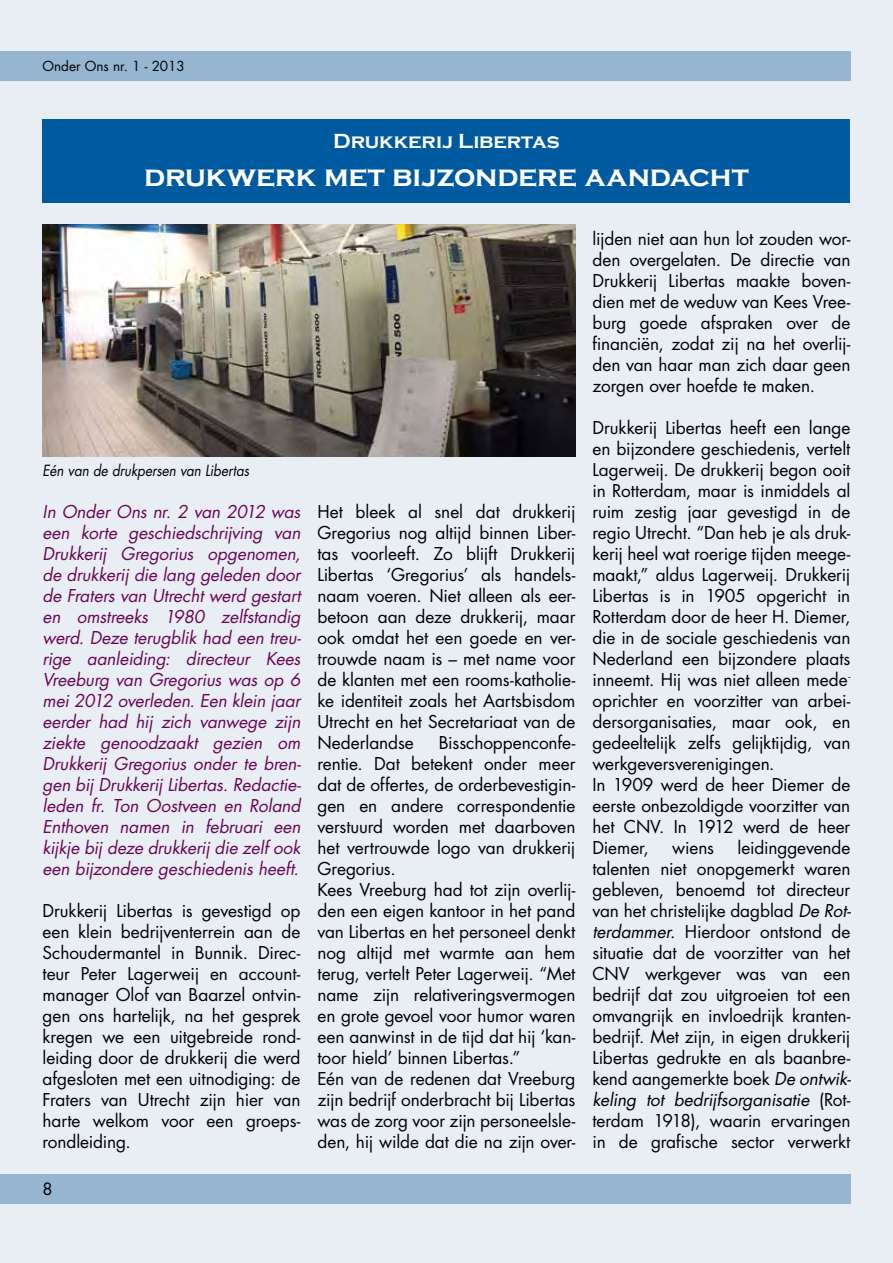
<style>
.page{position:relative;width:893px;height:1263px;background:#e9eef5}
.page>*{position:absolute;margin:0;border:0;box-sizing:border-box;transform-origin:0 0}
.t1{font:700 30px "Copperplate Gothic";letter-spacing:-.005em;color:#fff}
.t2{font:700 21px "Copperplate Gothic";color:#fff}
.t3{font:17.25px/21px "Futura Std";letter-spacing:-.005em;color:#000;text-align:justify}
.t4{font:italic 17.25px/21px "Futura Std";letter-spacing:-.005em;color:#680753;text-align:justify}
.t5{font:16.5px "Futura Std";color:#000}
.t6{font:italic 15px "Futura Std";color:#000;scale:.9 1}
.t7{font:13.5px "Futura Std";color:#000}
.s1{font-style:italic}
</style>
<div class="page">
<div style="left:0;top:1174px;width:850px;height:29px;background:#96b5d0"></div>
<div style="left:43px;top:119px;width:807px;height:84px;background:#005a9f"></div>
<img style="left:43px;top:224px;width:532px;height:233px">
<div style="left:0;top:51px;width:850px;height:30px;background:#96b5d0"></div>
<p class="t7" style="left:43px;top:58px;width:144px">Onder Ons nr. 1 - 2013</p>
<p class="t2" style="left:333px;top:130px;width:228px">Drukkerij Libertas</p>
<h1 class="t1" style="left:144px;top:159px;width:606px">drukwerk met bijzondere aandacht</h1>
<p class="t6" style="left:43px;top:461px;width:231px">Eén van de drukpersen van Libertas</p>
<p class="t4" style="left:43px;top:501px;width:260px">In Onder Ons nr. 2 van 2012 was een korte geschiedschrijving van Drukkerij Gregorius opgenomen, de drukkerij die lang geleden door de Fraters van Utrecht werd gestart en omstreeks 1980 zelfstandig werd. Deze terugblik had een treu&shy;rige aanleiding: directeur Kees Vreeburg van Gregorius was op 6 mei 2012 overleden. Een klein jaar eerder had hij zich vanwege zijn ziekte genoodzaakt gezien om Drukkerij Gregorius onder te bren&shy;gen bij Drukkerij Libertas. Redactie&shy;leden fr. Ton Oostveen en Roland Enthoven namen in februari een kijkje bij deze drukkerij die zelf ook een bijzondere geschiedenis heeft.</p>
<p class="t3" style="left:43px;top:900px;width:259px">Drukkerij Libertas is gevestigd op een klein bedrijventerrein aan de Schoudermantel in Bunnik. Direc&shy;teur Peter Lagerweij en account&shy;manager Olof van Baarzel ontvin&shy;gen ons hartelijk, na het gesprek kregen we een uitgebreide rond&shy;leiding door de drukkerij die werd afgesloten met een uitnodiging: de Fraters van Utrecht zijn hier van harte welkom voor een groeps&shy;rondleiding.</p>
<p class="t5" style="left:43px;top:1179px;width:12px">8</p>
<p class="t3" style="left:317px;top:501px;width:260px">Het bleek al snel dat drukkerij Gregorius nog altijd binnen Liber&shy;tas voorleeft. Zo blijft Drukkerij Libertas ‘Gregorius’ als handels&shy;naam voeren. Niet alleen als eer&shy;betoon aan deze drukkerij, maar ook omdat het een goede en ver&shy;trouwde naam is – met name voor de klanten met een rooms-katholie&shy;ke identiteit zoals het Aartsbisdom Utrecht en het Secretariaat van de Nederlandse</p>
<p class="t3" style="left:317px;top:732px;width:259px;text-align:left;text-indent:121px">Bisschoppenconfe&shy;rentie. Dat betekent onder meer dat de offertes, de orderbevestigin&shy;gen en andere correspondentie verstuurd worden met daarboven het vertrouwde logo van drukkerij<br>Gregorius.<br>Kees Vreeburg had tot zijn overlij&shy;den een eigen kantoor in het pand van Libertas en het personeel denkt nog altijd met warmte aan hem terug, vertelt Peter Lagerweij. “Met name zijn relativeringsvermogen en grote gevoel voor humor waren een aanwinst in de tijd dat hij ‘kan&shy;toor hield’ binnen Libertas.”<br>Eén van de redenen dat Vreeburg zijn bedrijf onderbracht bij Libertas was de zorg voor zijn personeelsle&shy;den, hij wilde dat die na zijn over-</p>
<p class="t3" style="left:592px;top:228px;width:259px">lijden niet aan hun lot zouden wor&shy;den overgelaten. De directie van Drukkerij Libertas maakte boven&shy;dien met de weduw van Kees Vree&shy;burg goede afspraken over de financiën, zodat zij na het overlij&shy;den van haar man zich daar geen zorgen over hoefde te maken.</p>
<p class="t3" style="left:592px;top:417px;width:259px;text-align:left">Drukkerij Libertas heeft een lange en bijzondere geschiedenis, vertelt<br>Lagerweij. De drukkerij begon ooit in Rotterdam, maar is inmiddels al ruim zestig jaar gevestigd in de regio Utrecht. “Dan heb je als druk&shy;kerij heel wat roerige tijden meege&shy;maakt,” aldus Lagerweij. Drukkerij<br>Libertas is in 1905 opgericht in<br>Rotterdam door de heer H. Diemer, die in de sociale geschiedenis van<br>Nederland een bijzondere plaats inneemt. Hij was niet alleen mede&shy;oprichter en voorzitter van arbei&shy;dersorganisaties, maar ook, en gedeeltelijk zelfs gelijktijdig, van werkgeversverenigingen.<br>In 1909 werd de heer Diemer de eerste onbezoldigde voorzitter van het CNV. In 1912 werd de heer<br>Diemer,</p>
<p class="t3" style="left:592px;top:837px;width:260px;text-indent:145px">leidinggevende talenten niet onopgemerkt waren gebleven, benoemd tot directeur van het christelijke dagblad <span class="s1">De Rot&shy;terdammer</span>. Hierdoor ontstond de situatie dat de voorzitter van het CNV werkgever was van een bedrijf dat zou uitgroeien tot een omvangrijk en invloedrijk kranten&shy;bedrijf. Met zijn, in eigen drukkerij Libertas gedrukte en als baanbre&shy;kend aangemerkte boek <span class="s1">De ontwik&shy;keling tot bedrijfsorganisatie</span> (Rot&shy;terdam 1918), waarin ervaringen in de grafische sector verwerkt</p>
<p class="t3" style="left:672px;top:837px;width:43px">wiens</p>
</div>
